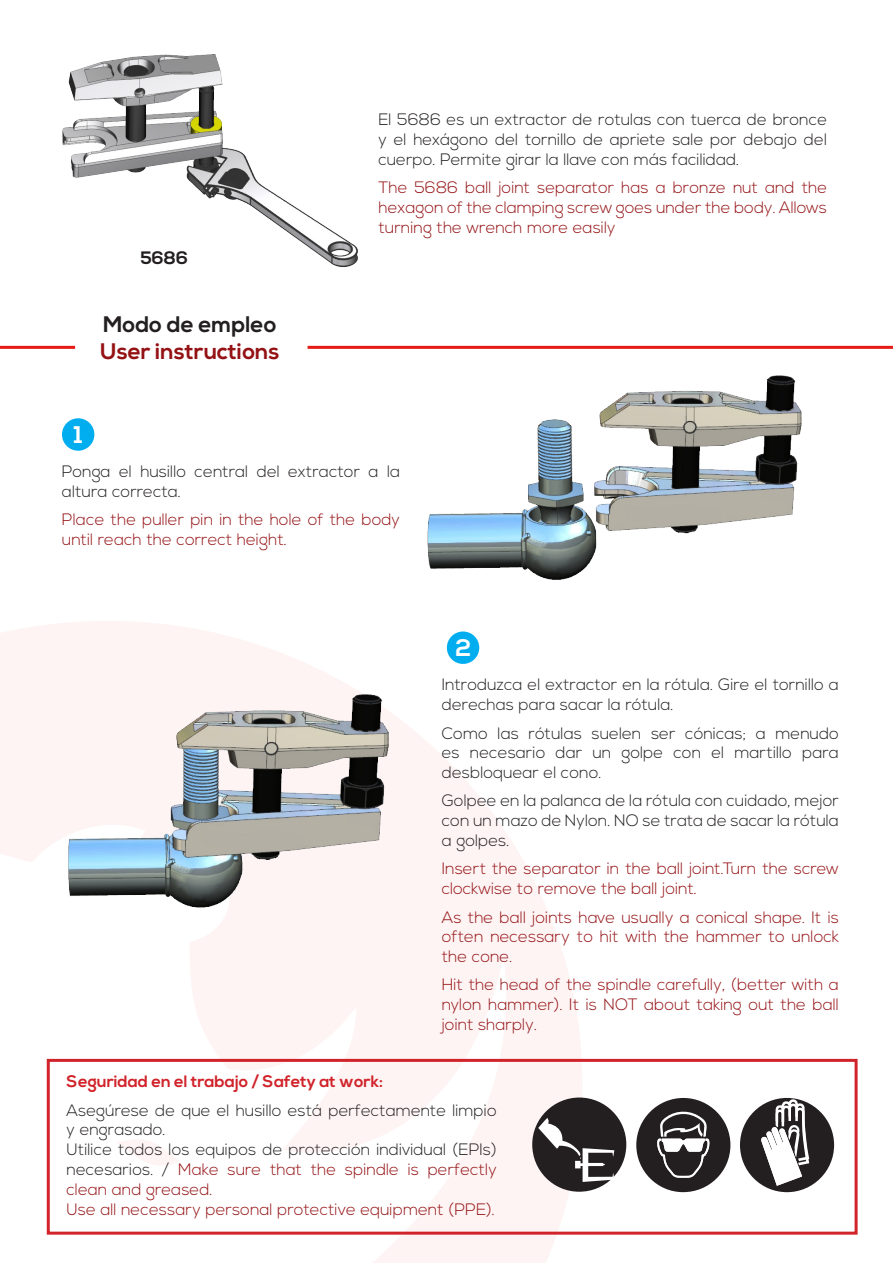
<style>
.page{position:relative;width:893px;height:1263px;background:#fff}
.page>*{position:absolute;margin:0;border:0;box-sizing:border-box;transform-origin:0 0}
.t1{font:700 24px "Nexa";color:#fff}
.t2{font:700 22.5px "Nexa";color:#941114}
.t3{font:700 22.5px "Nexa";color:#231f20}
.t4{font:700 18px "Nexa";color:#231f20}
.t5{font:300 16.5px/19.8px "Nexa";color:#231f20;text-align:justify}
.t6{font:300 16.5px/19.8px "Nexa";color:#941114;text-align:justify}
.t7{font:700 16.5px "Nexa";color:#d1232a}
.s1{color:#941114}
</style>
<div class="page">
<svg style="left:0;top:621px;width:582px;height:642px"></svg>
<svg style="left:116px;top:1132px;width:64px;height:44px"></svg>
<hr style="left:308px;top:346px;width:585px;height:3px;background:#e61b15">
<hr style="left:0;top:346px;width:75px;height:3px;background:#e61b15">
<img style="left:62px;top:54px;width:296px;height:213px">
<div style="left:62px;top:418px;width:32px;height:33px;background:#00aeef;border-radius:50%"></div>
<img style="left:427px;top:375px;width:375px;height:205px">
<div style="left:447px;top:631px;width:32px;height:33px;background:#00aeef;border-radius:50%"></div>
<img style="left:54px;top:647px;width:370px;height:282px">
<svg style="left:636px;top:1098px;width:94px;height:94px"></svg>
<svg style="left:740px;top:1098px;width:94px;height:94px"></svg>
<div style="left:532px;top:1097px;width:94px;height:95px;background:#231f20;border-radius:50%"></div>
<svg style="left:538px;top:1118px;width:76px;height:64px"></svg>
<div style="left:47px;top:1059px;width:811px;height:175px;border:3px solid #d1232a"></div>
<p class="t4" style="left:140px;top:247px;width:49px">5686</p>
<p class="t3" style="left:103px;top:311px;width:175px">Modo de empleo</p>
<p class="t2" style="left:100px;top:338px;width:181px">User instructions</p>
<p class="t1" style="left:74px;top:421px;width:10px">1</p>
<p class="t5" style="left:378px;top:110px;width:450px">El 5686 es un extractor de rotulas con tuerca de bronce y el hexágono del tornillo de apriete sale por debajo del cuerpo. Permite girar la llave con más facilidad.</p>
<p class="t6" style="left:378px;top:178px;width:450px">The 5686 ball joint separator has a bronze nut and the hexagon of the clamping screw goes under the body. Allows turning the wrench more easily</p>
<p class="t5" style="left:62px;top:462px;width:340px">Ponga el husillo central del extractor a la altura correcta.</p>
<p class="t6" style="left:62px;top:510px;width:340px">Place the puller pin in the hole of the body until reach the correct height.</p>
<p class="t1" style="left:455px;top:634px;width:17px">2</p>
<p class="t5" style="left:442px;top:676px;width:399px">Introduzca el extractor en la rótula. Gire el tornillo a derechas para sacar la rótula.</p>
<p class="t5" style="left:442px;top:724px;width:399px">Como las rótulas suelen ser cónicas; a menudo es necesario dar un golpe con el martillo para desbloquear el cono.</p>
<p class="t5" style="left:442px;top:792px;width:399px">Golpee en la palanca de la rótula con cuidado, mejor con un mazo de Nylon. NO se trata de sacar la rótula a golpes.</p>
<p class="t6" style="left:442px;top:859px;width:399px">Insert the separator in the ball joint.Turn the screw clockwise to remove the ball joint.</p>
<p class="t6" style="left:442px;top:908px;width:399px">As the ball joints have usually a conical shape. It is often necessary to hit with the hammer to unlock the cone.</p>
<p class="t6" style="left:442px;top:975px;width:399px">Hit the head of the spindle carefully, (better with a nylon hammer). It is NOT about taking out the ball joint sharply.</p>
<p class="t7" style="left:67px;top:1072px;width:318px">Seguridad en el trabajo / Safety at work:</p>
<p class="t5" style="left:67px;top:1101px;width:432px">Asegúrese de que el husillo está perfectamente limpio y engrasado.</p>
<p class="t5" style="left:67px;top:1140px;width:432px">Utilice todos los equipos de protección individual (EPIs) necesarios. / <span class="s1">Make sure that the spindle is perfectly clean and greased.</span></p>
<p class="t6" style="left:67px;top:1200px;width:430px">Use all necessary personal protective equipment (PPE).</p>
</div>
